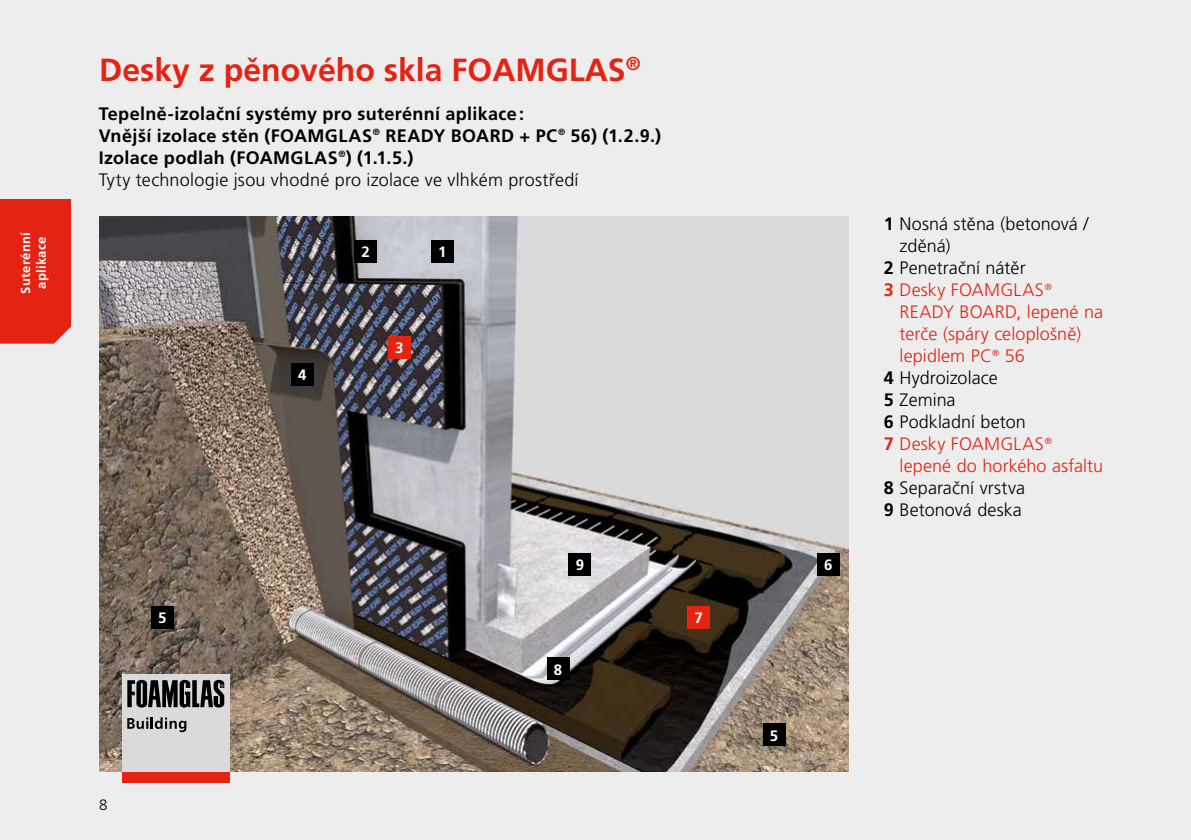
<style>
.page{position:relative;width:1191px;height:840px;background:#fff}
.page>*{position:absolute;margin:0;border:0;box-sizing:border-box;transform-origin:0 0}
.t1{font:700 32px "Frutiger LT Pro";color:#e42313}
.t2{font:700 18px/22px "Frutiger LT Pro";letter-spacing:.02em;color:#000}
.t3{font:300 18px "Frutiger LT Pro";letter-spacing:.005em;color:#000}
.t4{font:300 18px "Frutiger LT Pro";letter-spacing:.005em;color:#e42313}
.t5{font:700 15px "Frutiger LT Pro";color:#fff}
.t6{font:300 15px "Frutiger LT Pro";color:#000}
.t7{font:700 13px/15.6px "Frutiger LT Pro";letter-spacing:.02em;color:#fff;text-align:center}
.s1{font-weight:300}
.s2{font-weight:700}
</style>
<div class="page">
<div style="left:0;top:0;width:1191px;height:839px;background:#ededed"></div>
<img style="left:99px;top:216px;width:749px;height:555px">
<div style="left:431px;top:240px;width:23px;height:22px;background:#000"></div>
<div style="left:354px;top:240px;width:23px;height:22px;background:#000"></div>
<div style="left:151px;top:605px;width:23px;height:23px;background:#000"></div>
<div style="left:291px;top:363px;width:23px;height:23px;background:#000"></div>
<div style="left:388px;top:336px;width:23px;height:23px;background:#e42313"></div>
<div style="left:817px;top:553px;width:22px;height:22px;background:#000"></div>
<div style="left:547px;top:657px;width:22px;height:22px;background:#000"></div>
<div style="left:568px;top:553px;width:23px;height:22px;background:#000"></div>
<div style="left:687px;top:605px;width:23px;height:23px;background:#e42313"></div>
<div style="left:763px;top:723px;width:22px;height:23px;background:#000"></div>
<div style="left:122px;top:674px;width:108px;height:97px;background:#dadada"></div>
<div style="left:122px;top:771px;width:108px;height:11px;background:#e42313"></div>
<svg style="left:127px;top:679px;width:97px;height:28px"></svg>
<svg style="left:127px;top:717px;width:59px;height:14px"></svg>
<div style="left:0;top:198px;width:71px;height:128px;background:#e42313"></div>
<svg style="left:0;top:326px;width:71px;height:17px"></svg>
<p class="t7" style="left:18px;top:293px;width:63px;rotate:-90deg">Suterénní aplikace</p>
<h1 class="t1" style="left:99px;top:51px;width:543px">Desky z pěnového skla FOAMGLAS<sup>®</sup></h1>
<p class="t2" style="left:99px;top:103px;width:564px">Tepelně-izolační systémy pro suterénní aplikace :<br>Vnější izolace stěn (FOAMGLAS<sup>®</sup> READY BOARD + PC<sup>®</sup> 56) (1.2.9.)<br>Izolace podlah (FOAMGLAS<sup>®</sup>) (1.1.5.)<br><span class="s1">Tyty technologie jsou vhodné pro izolace ve vlhkém prostředí</span></p>
<p class="t5" style="left:361px;top:243px;width:10px">2</p>
<p class="t5" style="left:438px;top:243px;width:10px">1</p>
<p class="t5" style="left:298px;top:366px;width:10px">4</p>
<p class="t5" style="left:395px;top:339px;width:10px">3</p>
<p class="t5" style="left:158px;top:608px;width:10px">5</p>
<p class="t6" style="left:99px;top:795px;width:10px">8</p>
<p class="t5" style="left:576px;top:556px;width:10px">9</p>
<p class="t5" style="left:554px;top:660px;width:10px">8</p>
<p class="t5" style="left:694px;top:608px;width:10px">7</p>
<p class="t5" style="left:824px;top:556px;width:10px">6</p>
<p class="t3" style="left:884px;top:213px;width:206px"><span class="s2">1</span> Nosná stěna (betonová /</p>
<p class="t3" style="left:899px;top:235px;width:52px">zděná)</p>
<p class="t3" style="left:884px;top:257px;width:143px"><span class="s2">2</span> Penetrační nátěr</p>
<p class="t4" style="left:884px;top:279px;width:169px"><span class="s2">3</span> Desky FOAMGLAS<sup>®</sup></p>
<p class="t4" style="left:899px;top:301px;width:205px">READY BOARD, lepené na</p>
<p class="t4" style="left:899px;top:323px;width:183px">terče (spáry celoplošně)</p>
<p class="t4" style="left:899px;top:345px;width:127px">lepidlem PC<sup>®</sup> 56</p>
<p class="t3" style="left:884px;top:367px;width:115px"><span class="s2">4</span> Hydroizolace</p>
<p class="t3" style="left:884px;top:389px;width:73px"><span class="s2">5</span> Zemina</p>
<p class="t3" style="left:884px;top:411px;width:143px"><span class="s2">6</span> Podkladní beton</p>
<p class="t4" style="left:884px;top:433px;width:169px"><span class="s2">7</span> Desky FOAMGLAS<sup>®</sup></p>
<p class="t4" style="left:899px;top:455px;width:205px">lepené do horkého asfaltu</p>
<p class="t3" style="left:884px;top:477px;width:143px"><span class="s2">8</span> Separační vrstva</p>
<p class="t3" style="left:884px;top:499px;width:139px"><span class="s2">9</span> Betonová deska</p>
<p class="t5" style="left:770px;top:726px;width:10px">5</p>
</div>
